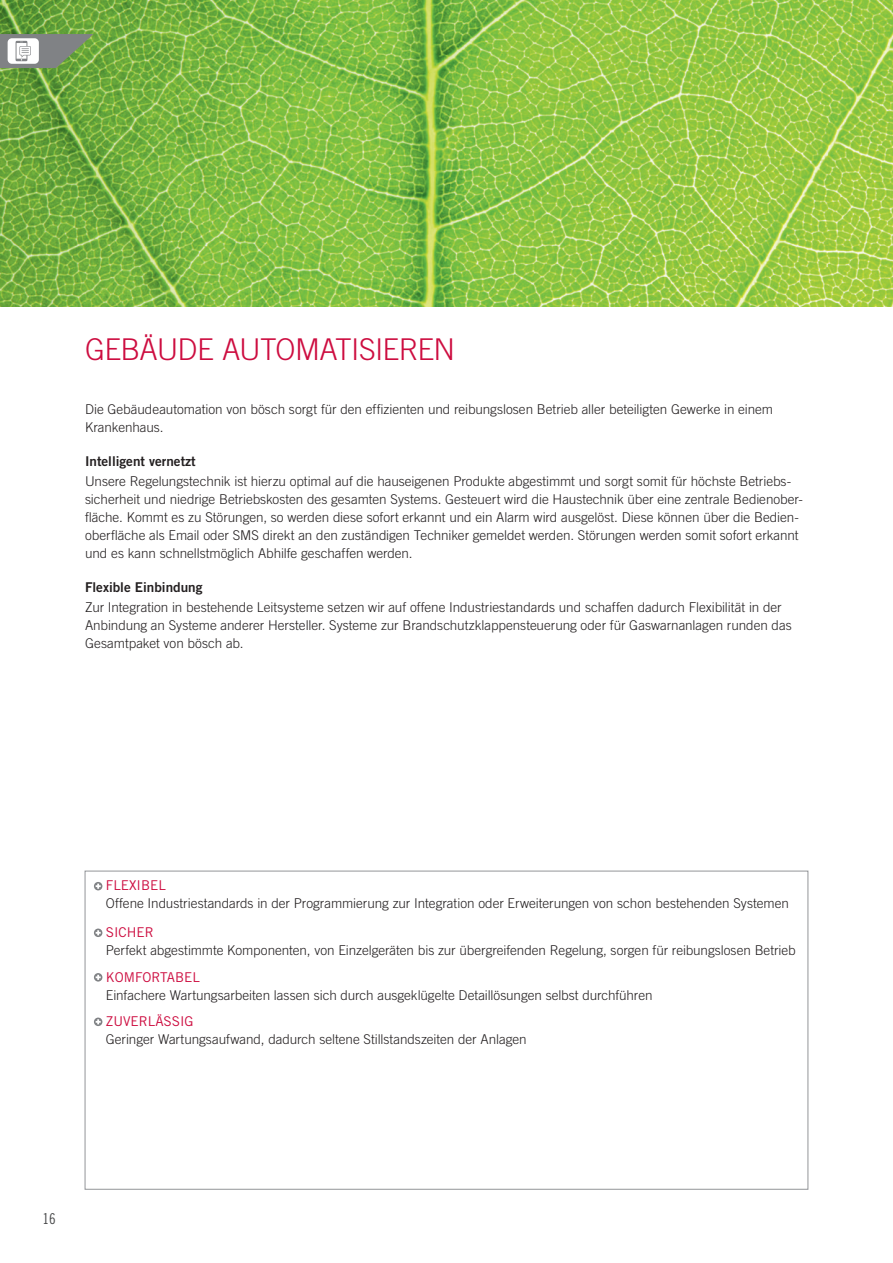
<style>
.page{position:relative;width:893px;height:1263px;background:#fff}
.page>*{position:absolute;margin:0;border:0;box-sizing:border-box;transform-origin:0 0}
.t1{font:300 30px "Trade Gothic";letter-spacing:-.025em;color:#cd0d40}
.t2{font:15px "Trade Gothic Cond Eighteen";color:#4b4c4d}
.t3{font:300 13.5px/18px "Trade Gothic";letter-spacing:-.005em;color:#231f20}
.t4{font:13.5px "Trade Gothic Bold Two";color:#231f20}
.t5{font:13.5px "Trade Gothic";color:#cd0d40}
</style>
<div class="page">
<svg style="left:94px;top:882px;width:8px;height:8px"></svg>
<svg style="left:96px;top:884px;width:5px;height:5px"></svg>
<svg style="left:94px;top:928px;width:8px;height:9px"></svg>
<svg style="left:96px;top:930px;width:5px;height:5px"></svg>
<svg style="left:94px;top:973px;width:8px;height:8px"></svg>
<svg style="left:96px;top:975px;width:5px;height:5px"></svg>
<svg style="left:94px;top:1017px;width:8px;height:9px"></svg>
<svg style="left:96px;top:1019px;width:5px;height:5px"></svg>
<img style="left:0;top:0;width:893px;height:306px">
<svg style="left:0;top:34px;width:94px;height:34px"></svg>
<h1 class="t1" style="left:85px;top:332px;width:372px">GEBÄUDE AUTOMATISIEREN</h1>
<p class="t3" style="left:85px;top:400px;width:690px">Die Gebäudeautomation von bösch sorgt für den effizienten und reibungslosen Betrieb aller beteiligten Gewerke in einem<br>Krankenhaus.</p>
<p class="t4" style="left:85px;top:453px;width:112px">Intelligent vernetzt</p>
<p class="t3" style="left:85px;top:472px;width:719px">Unsere Regelungstechnik ist hierzu optimal auf die hauseigenen Produkte abgestimmt und sorgt somit für höchste Betriebs&shy;sicherheit und niedrige Betriebskosten des gesamten Systems. Gesteuert wird die Haustechnik über eine zentrale Bedienober&shy;fläche. Kommt es zu Störungen, so werden diese sofort erkannt und ein Alarm wird ausgelöst. Diese können über die Bedien&shy;oberfläche als Email oder SMS direkt an den zuständigen Techniker gemeldet werden. Störungen werden somit sofort erkannt und es kann schnellstmöglich Abhilfe geschaffen werden.</p>
<p class="t4" style="left:85px;top:579px;width:119px">Flexible Einbindung</p>
<p class="t3" style="left:85px;top:598px;width:708px">Zur Integration in bestehende Leitsysteme setzen wir auf offene Industriestandards und schaffen dadurch Flexibilität in der<br>Anbindung an Systeme anderer Hersteller. Systeme zur Brandschutzklappensteuerung oder für Gaswarnanlagen runden das<br>Gesamtpaket von bösch ab.</p>
<p class="t5" style="left:106px;top:877px;width:62px">FLEXIBEL</p>
<p class="t3" style="left:106px;top:894px;width:685px">Offene Industriestandards in der Programmierung zur Integration oder Erweiterungen von schon bestehenden Systemen</p>
<p class="t5" style="left:106px;top:924px;width:49px">SICHER</p>
<p class="t3" style="left:106px;top:941px;width:691px">Perfekt abgestimmte Komponenten, von Einzelgeräten bis zur übergreifenden Regelung, sorgen für reibungslosen Betrieb</p>
<p class="t5" style="left:106px;top:968px;width:96px">KOMFORTABEL</p>
<p class="t3" style="left:106px;top:985px;width:548px">Einfachere Wartungsarbeiten lassen sich durch ausgeklügelte Detaillösungen selbst durchführen</p>
<p class="t5" style="left:106px;top:1013px;width:89px">ZUVERLÄSSIG</p>
<p class="t3" style="left:106px;top:1030px;width:422px">Geringer Wartungsaufwand, dadurch seltene Stillstandszeiten der Anlagen</p>
<p class="t2" style="left:43px;top:1209px;width:15px">16</p>
</div>
